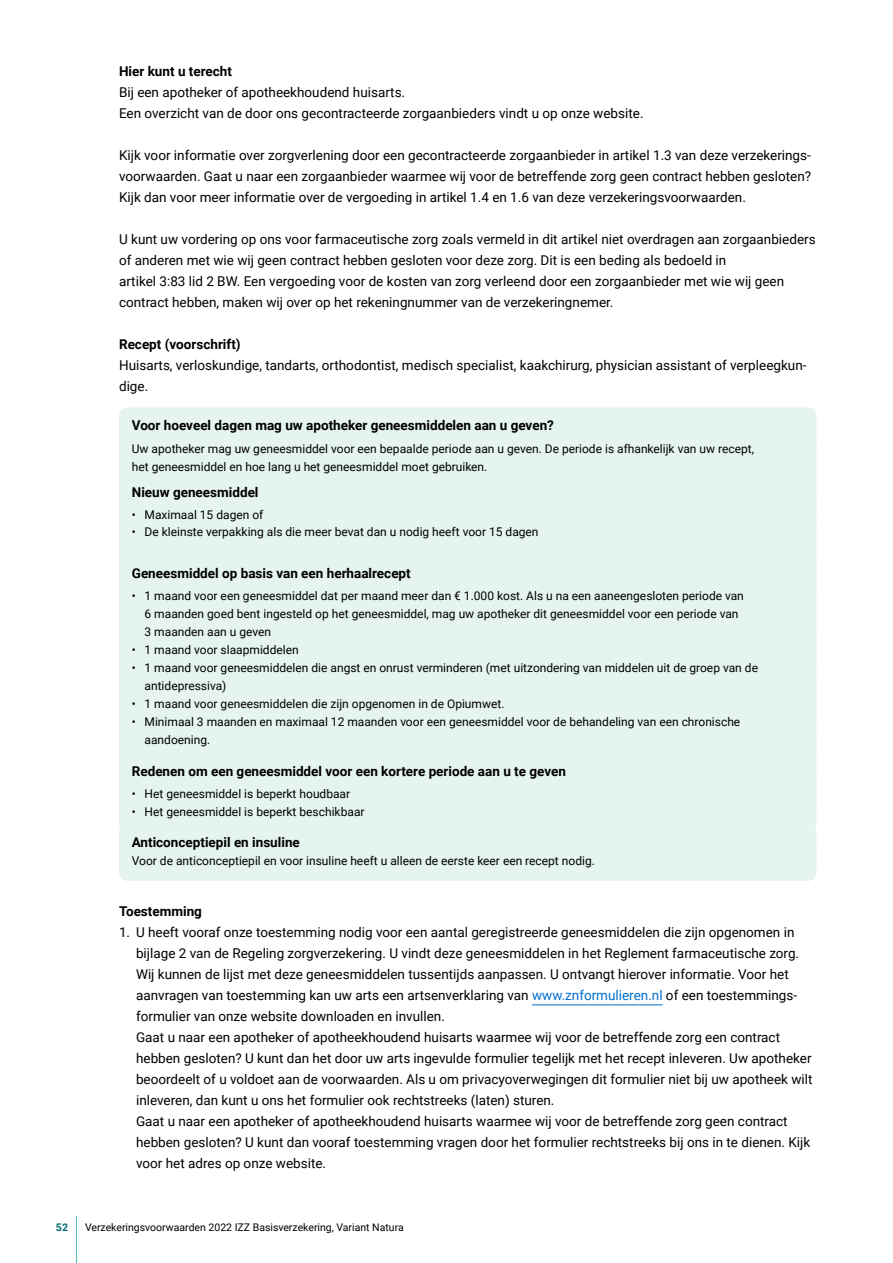
<style>
.page{position:relative;width:893px;height:1263px;background:#fff}
.page>*{position:absolute;margin:0;border:0;box-sizing:border-box;transform-origin:0 0}
._0_plat_inspring_10m{font:13.5px/21px "Roboto";color:#000}
.kader_boven{font:700 13.5px "Roboto";color:#000}
.H4_kop{font:700 13.5px "Roboto";color:#000}
.kader_onder{font:12px/18px "Roboto";color:#000}
.t1{font:10.5px "Roboto";color:#000}
.t2{font:700 10.5px "Roboto";color:#006b70}
.s1{color:#006fce}
</style>
<div class="page">
<hr style="left:76px;top:1216px;width:1px;height:47px;background:#52bbb3">
<div style="left:119px;top:407px;width:697px;height:171px;background:#e5f3f1"></div>
<div style="left:119px;top:578px;width:697px;height:54px;background:#e5f3f1"></div>
<div style="left:119px;top:632px;width:697px;height:249px;background:#e5f3f1"></div>
<hr style="left:532px;top:1005px;width:131px;height:1px;background:#006fce">
<p class="H4_kop" style="left:119px;top:62px;width:114px">Hier kunt u terecht</p>
<p class="_0_plat_inspring_10m" style="left:119px;top:81px;width:288px">Bij een apotheker of apotheekhoudend huisarts.</p>
<p class="_0_plat_inspring_10m" style="left:119px;top:102px;width:526px">Een overzicht van de door ons gecontracteerde zorgaanbieders vindt u op onze website.</p>
<p class="_0_plat_inspring_10m" style="left:119px;top:144px;width:694px;text-align:justify">Kijk voor informatie over zorgverlening door een gecontracteerde zorgaanbieder in artikel 1.3 van deze verzekerings&shy;voorwaarden. Gaat u naar een zorgaanbieder waarmee wij voor de betreffende zorg geen contract hebben gesloten?<br>Kijk dan voor meer informatie over de vergoeding in artikel 1.4 en 1.6 van deze verzekeringsvoorwaarden.</p>
<p class="_0_plat_inspring_10m" style="left:119px;top:228px;width:698px">U kunt uw vordering op ons voor farmaceutische zorg zoals vermeld in dit artikel niet overdragen aan zorgaanbieders</p>
<p class="_0_plat_inspring_10m" style="left:119px;top:250px;width:667px">of anderen met wie wij geen contract hebben gesloten voor deze zorg. Dit is een beding als bedoeld in<br>artikel 3:83 lid 2 BW. Een vergoeding voor de kosten van zorg verleend door een zorgaanbieder met wie wij geen contract hebben, maken wij over op het rekeningnummer van de verzekeringnemer.</p>
<p class="H4_kop" style="left:119px;top:335px;width:123px">Recept (voorschrift)</p>
<p class="_0_plat_inspring_10m" style="left:119px;top:355px;width:689px">Huisarts, verloskundige, tandarts, orthodontist, medisch specialist, kaakchirurg, physician assistant of verpleegkun&shy;dige.</p>
<p class="kader_boven" style="left:132px;top:416px;width:424px">Voor hoeveel dagen mag uw apotheker geneesmiddelen aan u geven?</p>
<p class="kader_onder" style="left:132px;top:439px;width:624px">Uw apotheker mag uw geneesmiddel voor een bepaalde periode aan u geven. De periode is afhankelijk van uw recept, het geneesmiddel en hoe lang u het geneesmiddel moet gebruiken.</p>
<p class="kader_boven" style="left:132px;top:483px;width:128px">Nieuw geneesmiddel</p>
<p class="kader_onder" style="left:132px;top:506px;width:133px">• Maximaal 15 dagen of</p>
<p class="kader_onder" style="left:132px;top:522px;width:408px">• De kleinste verpakking als die meer bevat dan u nodig heeft voor 15 dagen</p>
<p class="kader_boven" style="left:132px;top:563px;width:280px">Geneesmiddel op basis van een herhaalrecept</p>
<p class="kader_onder" style="left:145px;top:586px;width:601px;text-indent:-13px">• 1 maand voor een geneesmiddel dat per maand meer dan € 1.000 kost. Als u na een aaneengesloten periode van<br>6 maanden goed bent ingesteld op het geneesmiddel, mag uw apotheker dit geneesmiddel voor een periode van<br>3 maanden aan u geven</p>
<p class="kader_onder" style="left:132px;top:640px;width:168px">• 1 maand voor slaapmiddelen</p>
<p class="kader_onder" style="left:145px;top:658px;width:615px;text-indent:-13px">• 1 maand voor geneesmiddelen die angst en onrust verminderen (met uitzondering van middelen uit de groep van de antidepressiva)</p>
<p class="kader_onder" style="left:132px;top:694px;width:374px">• 1 maand voor geneesmiddelen die zijn opgenomen in de Opiumwet.</p>
<p class="kader_onder" style="left:145px;top:712px;width:597px;text-indent:-13px">• Minimaal 3 maanden en maximaal 12 maanden voor een geneesmiddel voor de behandeling van een chronische aandoening.</p>
<p class="kader_boven" style="left:132px;top:762px;width:436px">Redenen om een geneesmiddel voor een kortere periode aan u te geven</p>
<p class="kader_onder" style="left:132px;top:785px;width:220px">• Het geneesmiddel is beperkt houdbaar</p>
<p class="kader_onder" style="left:132px;top:803px;width:234px">• Het geneesmiddel is beperkt beschikbaar</p>
<p class="kader_boven" style="left:132px;top:833px;width:170px">Anticonceptiepil en insuline</p>
<p class="kader_onder" style="left:132px;top:851px;width:465px">Voor de anticonceptiepil en voor insuline heeft u alleen de eerste keer een recept nodig.</p>
<p class="H4_kop" style="left:119px;top:902px;width:84px">Toestemming</p>
<p class="_0_plat_inspring_10m" style="left:136px;top:921px;width:665px;text-indent:-17px">1. U heeft vooraf onze toestemming nodig voor een aantal geregistreerde geneesmiddelen die zijn opgenomen in bijlage 2 van de Regeling zorgverzekering. U vindt deze geneesmiddelen in het Reglement farmaceutische zorg.<br>Wij kunnen de lijst met deze geneesmiddelen tussentijds aanpassen. U ontvangt hierover informatie. Voor het aanvragen van toestemming kan uw arts een artsenverklaring van <span class="s1">www.znformulieren.nl</span> of een toestemmings&shy;formulier van onze website downloaden en invullen.</p>
<p class="_0_plat_inspring_10m" style="left:136px;top:1026px;width:678px">Gaat u naar een apotheker of apotheekhoudend huisarts waarmee wij voor de betreffende zorg een contract hebben gesloten? U kunt dan het door uw arts ingevulde formulier tegelijk met het recept inleveren. Uw apotheker beoordeelt of u voldoet aan de voorwaarden. Als u om privacyoverwegingen dit formulier niet bij uw apotheek wilt inleveren, dan kunt u ons het formulier ook rechtstreeks (laten) sturen.</p>
<p class="_0_plat_inspring_10m" style="left:136px;top:1110px;width:676px">Gaat u naar een apotheker of apotheekhoudend huisarts waarmee wij voor de betreffende zorg geen contract hebben gesloten? U kunt dan vooraf toestemming vragen door het formulier rechtstreeks bij ons in te dienen. Kijk voor het adres op onze website.</p>
<p class="t2" style="left:56px;top:1220px;width:14px">52</p>
<p class="t1" style="left:85px;top:1220px;width:320px">Verzekeringsvoorwaarden 2022 IZZ Basisverzekering, Variant Natura</p>
</div>
